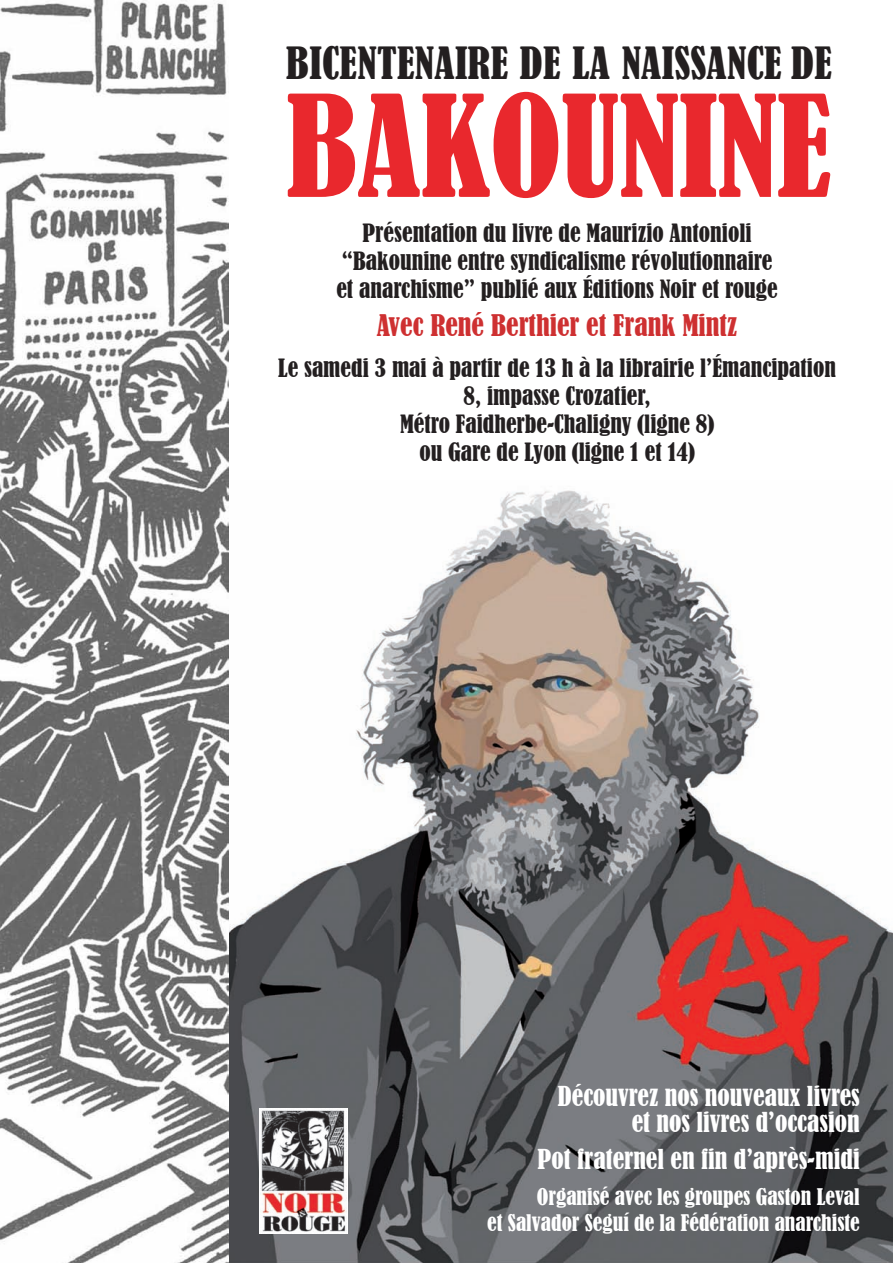
<style>
.page{position:relative;width:893px;height:1263px;background:#fff}
.page>*{position:absolute;margin:0;border:0;box-sizing:border-box;transform-origin:0 0}
.t1{font:condensed 131.1px "Bernard";letter-spacing:-.005em;color:#e9282d}
.t2{font:condensed 41.7px "Bernard";letter-spacing:.005em;color:#231f20}
.t3{font:condensed 27.9px "Bernard";color:#ce3031}
.t4{font:condensed 25.8px/25.8px "Bernard";color:#fff;text-align:right}
.t5{font:condensed 23.7px/27.9px "Bernard";color:#231f20;text-align:center}
.t6{font:condensed 21.45px/25.8px "Bernard";color:#fff;text-align:right}
</style>
<div class="page">
<img style="left:228px;top:481px;width:665px;height:782px">
<div style="left:259px;top:1108px;width:89px;height:126px;background:#fff"></div>
<img style="left:261px;top:1110px;width:85px;height:122px">
<img style="left:0;top:0;width:228px;height:1263px">
<h2 class="t2" style="left:286px;top:39px;width:547px">BICENTENAIRE DE LA NAISSANCE DE</h2>
<h1 class="t1" style="left:286px;top:70px;width:547px">BAkOuNINE</h1>
<p class="t5" style="left:336px;top:219px;width:443px">Présentation du livre de Maurizio Antonioli “Bakounine entre syndicalisme révolutionnaire et anarchisme” publié aux Éditions Noir et rouge</p>
<p class="t3" style="left:377px;top:309px;width:362px">Avec René Berthier et Frank Mintz</p>
<p class="t5" style="left:278px;top:354px;width:559px">Le samedi 3 mai à partir de 13 h à la librairie l’Émancipation 8, impasse Crozatier,<br>Métro Faidherbe-Chaligny (ligne 8)<br>ou Gare de Lyon (ligne 1 et 14)</p>
<p class="t4" style="left:558px;top:1084px;width:303px">Découvrez nos nouveaux livres et nos livres d’occasion</p>
<p class="t4" style="left:538px;top:1146px;width:324px">Pot fraternel en fin d’après-midi</p>
<p class="t6" style="left:487px;top:1184px;width:374px">Organisé avec les groupes Gaston Leval<br>et Salvador Seguí de la Fédération anarchiste</p>
</div>
